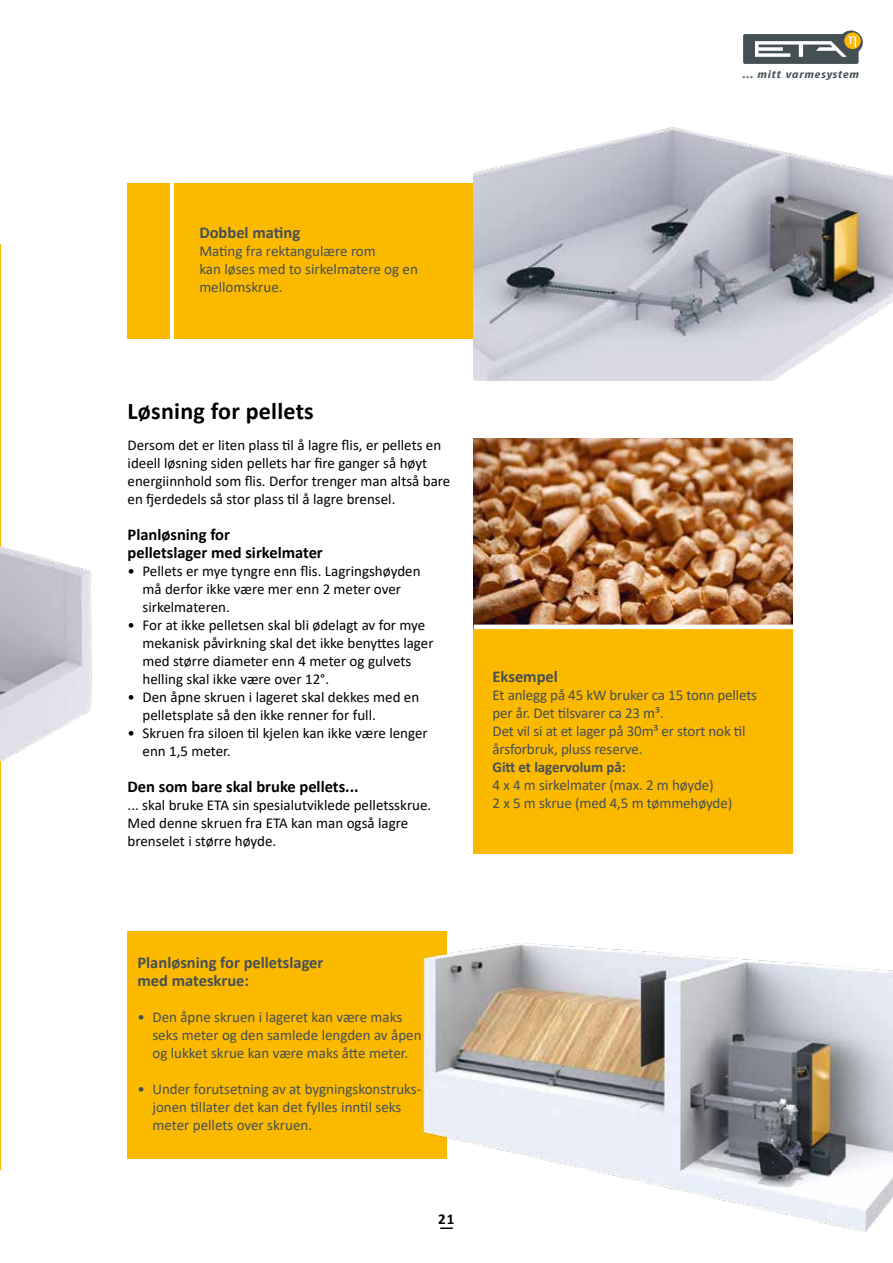
<style>
.page{position:relative;width:893px;height:1263px;background:#fff}
.page>*{position:absolute;margin:0;border:0;box-sizing:border-box;transform-origin:0 0}
.t1{font:700 24px "Calibri";letter-spacing:.01em;color:#000}
.t2{font:700 16.5px/18px "Calibri";color:#000}
.t3{font:700 16.5px/18px "Calibri";color:#455055}
.t4{font:15px/18px "Calibri";color:#000}
.t5{font:15px/18px "Calibri";letter-spacing:-.005em;color:#455055}
.t6{font:700 15px "Calibri";letter-spacing:-.005em;color:#455055}
.t7{font:700 15px "Calibri";color:#000}
.t8{font:italic 700 10.5px "Fago Co";letter-spacing:.055em;color:#455055;scale:1.24 1}
</style>
<div class="page">
<img style="left:474px;top:439px;width:319px;height:186px">
<div style="left:474px;top:629px;width:319px;height:224px;background:#fbb900"></div>
<div style="left:128px;top:931px;width:319px;height:227px;background:#fbb900"></div>
<img style="left:412px;top:943px;width:481px;height:288px">
<hr style="left:0;top:245px;width:1px;height:925px;background:#fbb900">
<div style="left:127px;top:184px;width:42px;height:155px;background:#fbb900"></div>
<div style="left:174px;top:184px;width:479px;height:155px;background:#fbb900"></div>
<img style="left:474px;top:127px;width:419px;height:254px">
<img style="left:0;top:545px;width:92px;height:218px">
<svg style="left:743px;top:31px;width:120px;height:33px"></svg>
<p class="t8" style="left:742px;top:68px;width:96px">... mitt varmesystem</p>
<p class="t3" style="left:199px;top:223px;width:102px">Dobbel mating</p>
<p class="t5" style="left:199px;top:241px;width:220px">Mating fra rektangulære rom<br>kan løses med to sirkelmatere og en mellomskrue.</p>
<h1 class="t1" style="left:128px;top:394px;width:188px">Løsning for pellets</h1>
<p class="t4" style="left:128px;top:436px;width:324px">Dersom det er liten plass til å lagre flis, er pellets en ideell løsning siden pellets har fire ganger så høyt energiinnhold som flis. Derfor trenger man altså bare en fjerdedels så stor plass til å lagre brensel.</p>
<p class="t2" style="left:128px;top:525px;width:197px">Planløsning for<br>pelletslager med sirkelmater</p>
<p class="t4" style="left:143px;top:562px;width:280px;text-indent:-15px">• Pellets er mye tyngre enn flis. Lagringshøyden må derfor ikke være mer enn 2 meter over sirkelmateren.</p>
<p class="t4" style="left:143px;top:616px;width:293px;text-indent:-15px">• For at ikke pelletsen skal bli ødelagt av for mye mekanisk påvirkning skal det ikke benyttes lager med større diameter enn 4 meter og gulvets helling skal ikke være over 12°.</p>
<p class="t4" style="left:143px;top:688px;width:278px;text-indent:-15px">• Den åpne skruen i lageret skal dekkes med en pelletsplate så den ikke renner for full.</p>
<p class="t4" style="left:143px;top:724px;width:287px;text-indent:-15px">• Skruen fra siloen til kjelen kan ikke være lenger enn 1,5 meter.</p>
<p class="t2" style="left:128px;top:777px;width:232px">Den som bare skal bruke pellets...</p>
<p class="t4" style="left:128px;top:796px;width:305px">... skal bruke ETA sin spesialutviklede pelletsskrue.<br>Med denne skruen fra ETA kan man også lagre brenselet i større høyde.</p>
<p class="t3" style="left:493px;top:668px;width:67px">Eksempel</p>
<p class="t5" style="left:493px;top:686px;width:266px">Et anlegg på 45 kW bruker ca 15 tonn pellets per år. Det tilsvarer ca 23 m³.<br>Det vil si at et lager på 30m³ er stort nok til årsforbruk, pluss reserve.</p>
<p class="t6" style="left:493px;top:757px;width:135px">Gitt et lagervolum på:</p>
<p class="t5" style="left:493px;top:776px;width:241px">4 x 4 m sirkelmater (max. 2 m høyde)<br>2 x 5 m skrue (med 4,5 m tømmehøyde)</p>
<p class="t3" style="left:137px;top:953px;width:187px">Planløsning for pelletslager med mateskrue:</p>
<p class="t5" style="left:152px;top:1008px;width:271px;text-indent:-15px">• Den åpne skruen i lageret kan være maks seks meter og den samlede lengden av åpen og lukket skrue kan være maks åtte meter.</p>
<p class="t5" style="left:152px;top:1080px;width:270px;text-indent:-15px">• Under forutsetning av at bygningskonstruks&shy;jonen tillater det kan det fylles inntil seks meter pellets over skruen.</p>
<p class="t7" style="left:438px;top:1208px;width:18px">21</p>
</div>
